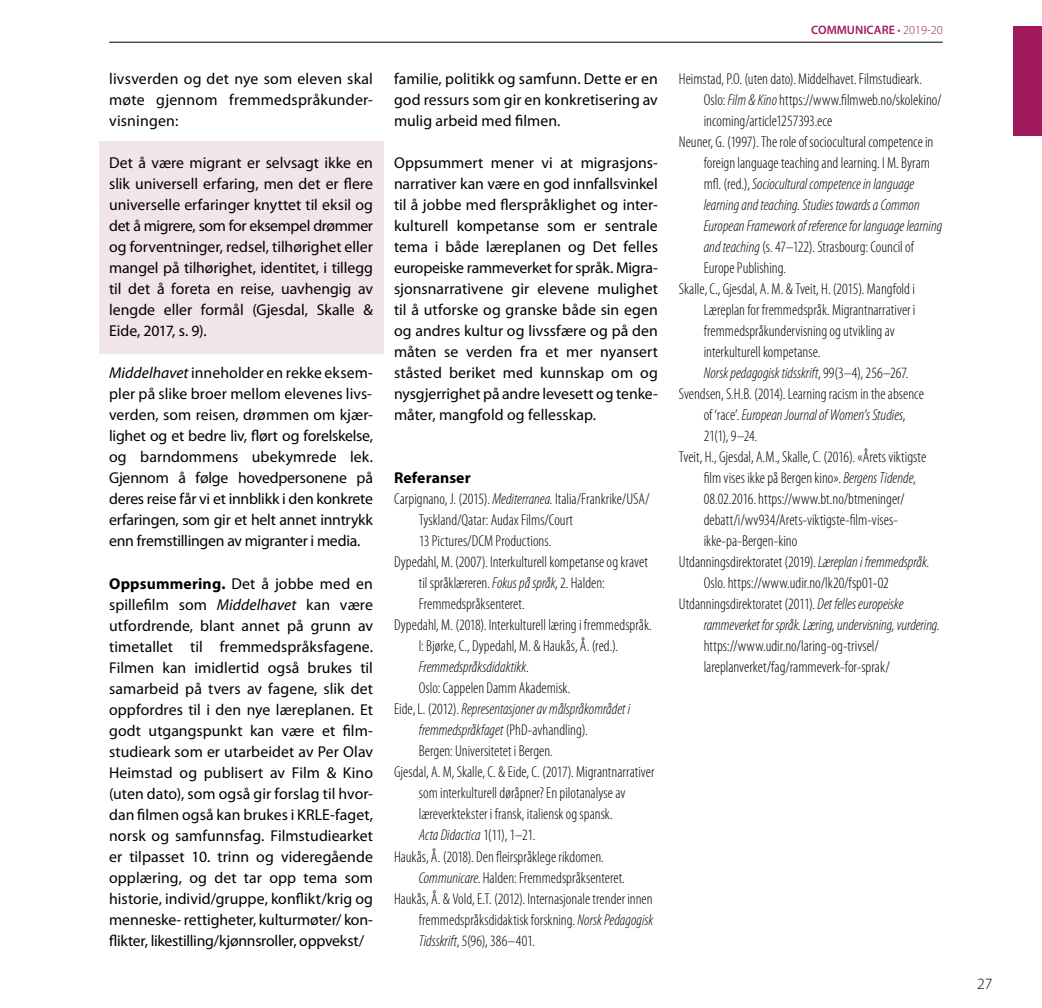
<style>
.page{position:relative;width:1042px;height:1008px;background:#fff}
.page>*{position:absolute;margin:0;border:0;box-sizing:border-box;transform-origin:0 0}
.t1{font:15.75px/21px "Myriad Pro";color:#000;text-align:justify}
.t2{font:300 condensed 15.75px "Myriad Pro";color:#000}
.t3{font:italic 300 condensed 15.75px "Myriad Pro";color:#000}
.t4{font:700 15.75px "Myriad Pro";letter-spacing:.005em;color:#000}
.t5{font:300 15.75px "Myriad Pro";color:#000}
.t6{font:600 12.25px "Myriad Pro";color:#a21a5b}
.s1{font-style:italic}
.s2{font-weight:700}
.s3{font-style:normal}
.s4{font-weight:300}
</style>
<div class="page">
<hr style="left:109px;top:42px;width:834px;height:1px;background:#000">
<div style="left:1014px;top:26px;width:28px;height:110px;background:#a21a5b"></div>
<div style="left:99px;top:141px;width:284px;height:213px;background:#f2e5ea"></div>
<p class="t1" style="left:109px;top:69px;width:265px">livsverden og det nye som eleven skal møte gjennom fremmedspråkunder&shy;visningen:</p>
<p class="t1" style="left:109px;top:153px;width:265px">Det å være migrant er selvsagt ikke en slik universell erfaring, men det er flere universelle erfaringer knyttet til eksil og det å migrere, som for eksempel drømmer og forventninger, redsel, tilhørighet eller mangel på tilhørighet, identitet, i tillegg til det å foreta en reise, uavhengig av lengde eller formål (Gjesdal, Skalle &amp; Eide, 2017, s. 9).</p>
<p class="t1" style="left:109px;top:362px;width:265px"><span class="s1">Middelhavet</span> inneholder en rekke eksem&shy;pler på slike broer mellom elevenes livs&shy;verden, som reisen, drømmen om kjær&shy;lighet og et bedre liv, flørt og forelskelse, og barndommens ubekymrede lek.<br>Gjennom å følge hovedpersonene på deres reise får vi et innblikk i den konkrete erfaringen, som gir et helt annet inntrykk enn fremstillingen av migranter i media.</p>
<p class="t1" style="left:109px;top:572px;width:265px"><span class="s2">Oppsummering.</span> Det å jobbe med en spillefilm som <span class="s1">Middelhavet</span> kan være utfordrende, blant annet på grunn av timetallet til fremmedspråksfagene.<br>Filmen kan imidlertid også brukes til samarbeid på tvers av fagene, slik det oppfordres til i den nye læreplanen. Et godt utgangspunkt kan være et film&shy;studieark som er utarbeidet av Per Olav Heimstad og publisert av Film &amp; Kino (uten dato), som også gir forslag til hvor&shy;dan filmen også kan brukes i KRLE-faget, norsk og samfunnsfag. Filmstudiearket er tilpasset 10. trinn og videregående opplæring, og det tar opp tema som historie, individ/gruppe, konflikt/krig og menneske- rettigheter, kulturmøter/ kon&shy;flikter, likestilling/kjønnsroller, oppvekst/</p>
<p class="t1" style="left:394px;top:68px;width:265px">familie, politikk og samfunn. Dette er en god ressurs som gir en konkretisering av mulig arbeid med filmen.</p>
<p class="t1" style="left:394px;top:152px;width:265px">Oppsummert mener vi at migrasjons&shy;narrativer kan være en god innfallsvinkel til å jobbe med flerspråklighet og inter&shy;kulturell kompetanse som er sentrale tema i både læreplanen og Det felles europeiske rammeverket for språk. Migra&shy;sjonsnarrativene gir elevene mulighet til å utforske og granske både sin egen og andres kultur og livssfære og på den måten se verden fra et mer nyansert ståsted beriket med kunnskap om og nysgjerrighet på andre levesett og tenke&shy;måter, mangfold og fellesskap.</p>
<p class="t4" style="left:394px;top:469px;width:78px">Referanser</p>
<p class="t2" style="left:394px;top:490px;width:257px">Carpignano, J. (2015). <span class="s1">Mediterranea.</span> Italia/Frankrike/USA/</p>
<p class="t2" style="left:419px;top:511px;width:156px">Tyskland/Qatar: Audax Films/Court</p>
<p class="t2" style="left:419px;top:532px;width:134px">13 Pictures/DCM Productions.</p>
<p class="t2" style="left:394px;top:553px;width:255px">Dypedahl, M. (2007). Interkulturell kompetanse og kravet</p>
<p class="t2" style="left:419px;top:574px;width:187px">til språklæreren. <span class="s1">Fokus på språk</span>, 2. Halden:</p>
<p class="t2" style="left:419px;top:595px;width:107px">Fremmedspråksenteret.</p>
<p class="t2" style="left:394px;top:616px;width:259px">Dypedahl, M. (2018). Interkulturell læring i fremmedspråk.</p>
<p class="t2" style="left:419px;top:637px;width:201px">I: Bjørke, C., Dypedahl, M. &amp; Haukås, Å. (red.).</p>
<p class="t3" style="left:419px;top:658px;width:111px">Fremmedspråksdidaktikk<span class="s3">.</span></p>
<p class="t2" style="left:419px;top:679px;width:153px">Oslo: Cappelen Damm Akademisk.</p>
<p class="t3" style="left:394px;top:700px;width:238px"><span class="s3">Eide, L. (2012).</span> Representasjoner av målspråkområdet i</p>
<p class="t3" style="left:419px;top:721px;width:171px">fremmedspråkfaget <span class="s3">(PhD-avhandling).</span></p>
<p class="t2" style="left:419px;top:742px;width:136px">Bergen: Universitetet i Bergen.</p>
<p class="t2" style="left:394px;top:763px;width:262px">Gjesdal, A. M, Skalle, C. &amp; Eide, C. (2017). Migrantnarrativer</p>
<p class="t2" style="left:419px;top:784px;width:208px">som interkulturell døråpner? En pilotanalyse av</p>
<p class="t2" style="left:419px;top:805px;width:195px">læreverktekster i fransk, italiensk og spansk.</p>
<p class="t3" style="left:419px;top:826px;width:118px">Acta Didactica <span class="s3">1(11), 1–21.</span></p>
<p class="t2" style="left:394px;top:847px;width:211px">Haukås, Å. (2018). Den fleirspråklege rikdomen.</p>
<p class="t2" style="left:419px;top:868px;width:208px"><span class="s1">Communicare</span>. Halden: Fremmedspråksenteret.</p>
<p class="t2" style="left:394px;top:889px;width:260px">Haukås, Å. &amp; Vold, E.T. (2012). Internasjonale trender innen</p>
<p class="t2" style="left:419px;top:910px;width:236px">fremmedspråksdidaktisk forskning. <span class="s1">Norsk Pedagogisk</span></p>
<p class="t2" style="left:419px;top:931px;width:118px"><span class="s1">Tidsskrift</span>, 5(96), 386–401.</p>
<p class="t6" style="left:811px;top:24px;width:133px">COMMUNICARE <span class="s4">• 2019-20</span></p>
<p class="t2" style="left:679px;top:70px;width:245px">Heimstad, P.O. (uten dato). Middelhavet. Filmstudieark.</p>
<p class="t2" style="left:704px;top:91px;width:239px">Oslo: <span class="s1">Film &amp; Kino</span> https://www.filmweb.no/skolekino/</p>
<p class="t2" style="left:704px;top:112px;width:130px">incoming/article1257393.ece</p>
<p class="t2" style="left:679px;top:133px;width:256px">Neuner, G. (1997). The role of sociocultural competence in</p>
<p class="t2" style="left:704px;top:154px;width:228px">foreign language teaching and learning. I M. Byram</p>
<p class="t3" style="left:704px;top:175px;width:212px"><span class="s3">mfl. (red.),</span> Sociocultural competence in language</p>
<p class="t3" style="left:704px;top:196px;width:218px">learning and teaching. Studies towards a Common</p>
<p class="t3" style="left:704px;top:217px;width:240px">European Framework of reference for language learning</p>
<p class="t2" style="left:704px;top:238px;width:211px"><span class="s1">and teaching</span> (s. 47–122). Strasbourg: Council of</p>
<p class="t2" style="left:704px;top:259px;width:84px">Europe Publishing.</p>
<p class="t2" style="left:679px;top:280px;width:237px">Skalle, C., Gjesdal, A. M. &amp; Tveit, H. (2015). Mangfold i</p>
<p class="t2" style="left:704px;top:301px;width:213px">Læreplan for fremmedspråk. Migrantnarrativer i</p>
<p class="t2" style="left:704px;top:322px;width:192px">fremmedspråkundervisning og utvikling av</p>
<p class="t2" style="left:704px;top:343px;width:118px">interkulturell kompetanse.</p>
<p class="t3" style="left:704px;top:364px;width:206px">Norsk pedagogisk tidsskrift<span class="s3">, 99(3–4), 256–267.</span></p>
<p class="t2" style="left:679px;top:385px;width:246px">Svendsen, S.H.B. (2014). Learning racism in the absence</p>
<p class="t3" style="left:704px;top:406px;width:203px"><span class="s3">of ‘race’.</span> European Journal of Women’s Studies<span class="s3">,</span></p>
<p class="t2" style="left:704px;top:427px;width:55px">21(1), 9–24.</p>
<p class="t2" style="left:679px;top:448px;width:249px">Tveit, H., Gjesdal, A.M., Skalle, C. (2016). «Årets viktigste</p>
<p class="t2" style="left:704px;top:469px;width:213px">film vises ikke på Bergen kino». <span class="s1">Bergens Tidende</span>,</p>
<p class="t2" style="left:704px;top:490px;width:202px">08.02.2016. https://www.bt.no/btmeninger/</p>
<p class="t2" style="left:704px;top:511px;width:196px">debatt/i/wv934/Arets-viktigste-film-vises-</p>
<p class="t2" style="left:704px;top:532px;width:95px">ikke-pa-Bergen-kino</p>
<p class="t2" style="left:679px;top:553px;width:252px">Utdanningsdirektoratet (2019). <span class="s1">Læreplan i fremmedspråk</span>.</p>
<p class="t2" style="left:704px;top:574px;width:187px">Oslo. https://www.udir.no/lk20/fsp01-02</p>
<p class="t2" style="left:679px;top:595px;width:226px">Utdanningsdirektoratet (2011). <span class="s1">Det felles europeiske</span></p>
<p class="t3" style="left:704px;top:616px;width:237px">rammeverket for språk. Læring, undervisning, vurdering<span class="s3">.</span></p>
<p class="t2" style="left:704px;top:637px;width:177px">https://www.udir.no/laring-og-trivsel/</p>
<p class="t2" style="left:704px;top:658px;width:188px">lareplanverket/fag/rammeverk-for-sprak/</p>
<p class="t5" style="left:977px;top:974px;width:17px">27</p>
</div>
